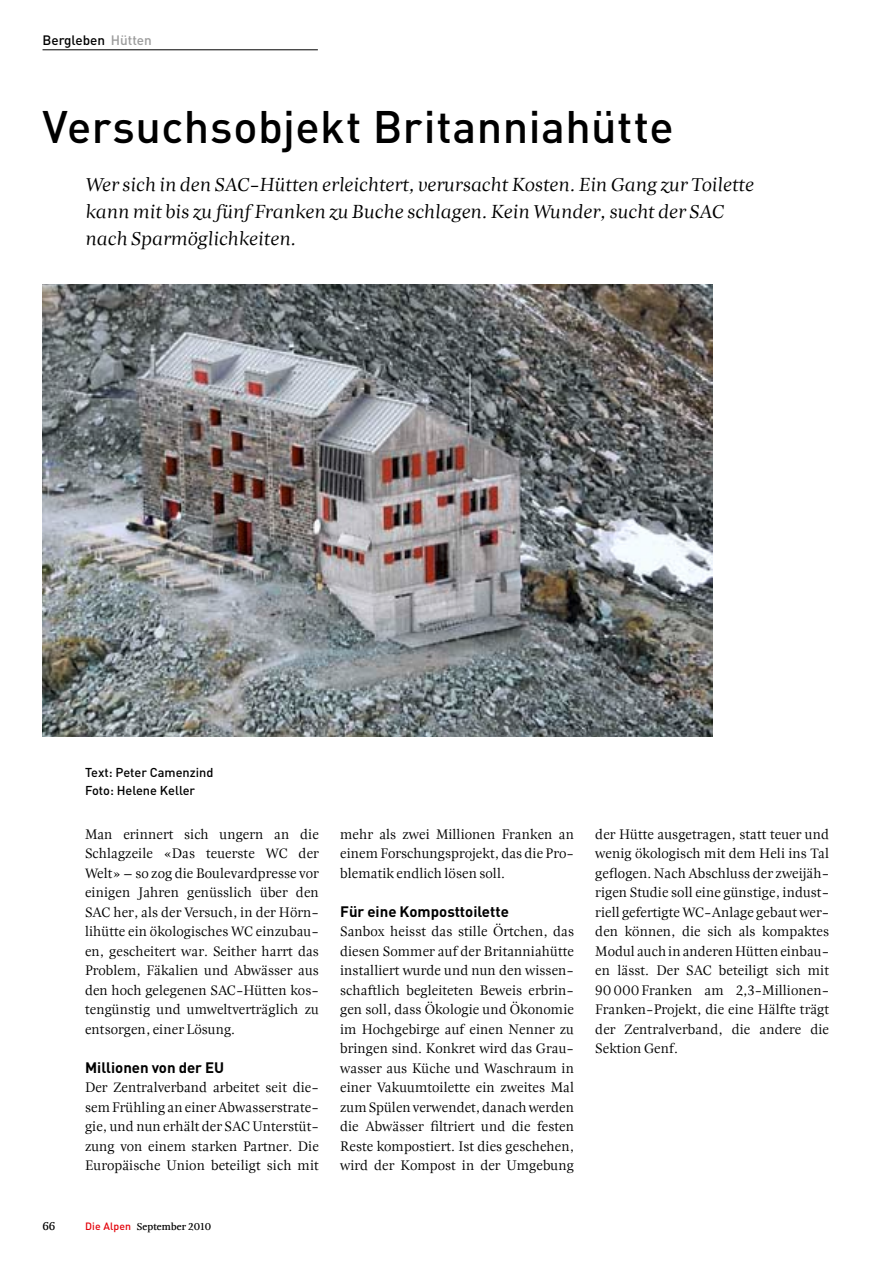
<style>
.page{position:relative;width:893px;height:1263px;background:#fff}
.page>*{position:absolute;margin:0;border:0;box-sizing:border-box;transform-origin:0 0}
.t1{font:500 45px "DIN";letter-spacing:.01em;color:#000}
.t2{font:italic 19.5px/27px "Esta Pro";color:#000}
.t3{font:700 15px "DIN";color:#000}
.t4{font:14.25px/19.5px "Esta Pro";color:#000;text-align:justify}
.t5{font:500 13.5px "DIN";color:#000}
.t6{font:500 12.75px/17.2px "DIN";color:#000}
.t7{font:700 12px "Esta Pro";color:#000}
.t8{font:700 10.5px "Esta Pro";letter-spacing:.01em;color:#000}
.s1{color:#9c9c9c}
.s2{font-family:"DIN";font-weight:500;color:#e30009}
</style>
<div class="page">
<hr style="left:43px;top:49px;width:275px;height:1px;background:#000">
<img style="left:43px;top:285px;width:669px;height:452px">
<p class="t5" style="left:43px;top:32px;width:111px">Bergleben <span class="s1">Hütten</span></p>
<h1 class="t1" style="left:43px;top:98px;width:633px">Versuchsobjekt Britanniahütte</h1>
<h2 class="t2" style="left:85px;top:172px;width:670px">Wer sich in den SAC-Hütten erleichtert, verursacht Kosten. Ein Gang zur Toilette kann mit bis zu fünf Franken zu Buche schlagen. Kein Wunder, sucht der SAC nach Sparmöglichkeiten.</h2>
<p class="t6" style="left:85px;top:764px;width:130px">Text: Peter Camenzind<br>Foto: Helene Keller</p>
<p class="t4" style="left:85px;top:825px;width:235px">Man erinnert sich ungern an die Schlagzeile «Das teuerste WC der Welt» – so zog die Boulevardpresse vor einigen Jahren genüsslich über den SAC her, als der Versuch, in der Hörn&shy;lihütte ein ökologisches WC einzubau&shy;en, gescheitert war. Seither harrt das Problem, Fäkalien und Abwässer aus den hoch gelegenen SAC-Hütten kos&shy;tengünstig und umweltverträglich zu entsorgen, einer Lösung.</p>
<p class="t3" style="left:85px;top:1058px;width:141px">Millionen von der EU</p>
<p class="t4" style="left:85px;top:1078px;width:235px">Der Zentralverband arbeitet seit die&shy;sem Frühling an einer Abwasserstrate&shy;gie, und nun erhält der SAC Unterstüt&shy;zung von einem starken Partner. Die Europäische Union beteiligt sich mit</p>
<p class="t7" style="left:43px;top:1218px;width:14px">66</p>
<p class="t8" style="left:85px;top:1219px;width:128px"><span class="s2">Die Alpen</span> September 2010</p>
<p class="t4" style="left:340px;top:825px;width:235px">mehr als zwei Millionen Franken an einem Forschungsprojekt, das die Pro&shy;blematik endlich lösen soll.</p>
<p class="t3" style="left:340px;top:902px;width:170px">Für eine Komposttoilette</p>
<p class="t4" style="left:340px;top:922px;width:235px">Sanbox heisst das stille Örtchen, das diesen Sommer auf der Britanniahütte installiert wurde und nun den wissen&shy;schaftlich begleiteten Beweis erbrin&shy;gen soll, dass Ökologie und Ökonomie im Hochgebirge auf einen Nenner zu bringen sind. Konkret wird das Grau&shy;wasser aus Küche und Waschraum in einer Vakuumtoilette ein zweites Mal zum Spülen verwendet, danach werden die Abwässer filtriert und die festen Reste kompostiert. Ist dies geschehen, wird der Kompost in der Umgebung</p>
<p class="t4" style="left:595px;top:825px;width:235px">der Hütte ausgetragen, statt teuer und wenig ökologisch mit dem Heli ins Tal geflogen. Nach Abschluss der zweijäh&shy;rigen Studie soll eine günstige, indust&shy;riell gefertigte WC-Anlage gebaut wer&shy;den können, die sich als kompaktes Modul auch in anderen Hütten einbau&shy;en lässt. Der SAC beteiligt sich mit 90000Franken am 2,3-Millionen-Franken-Projekt, die eine Hälfte trägt der Zentralverband, die andere die Sektion Genf.</p>
</div>
